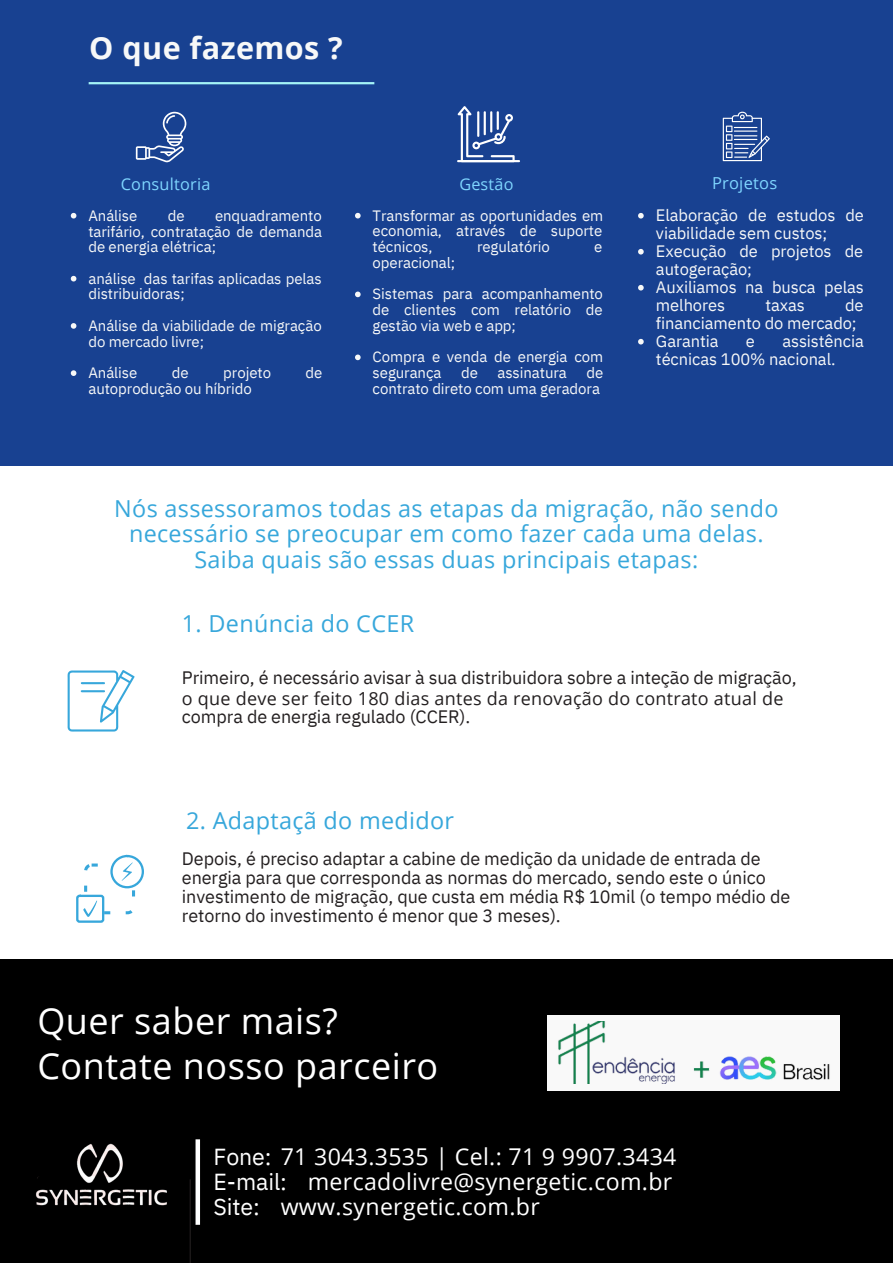
<style>
.page{position:relative;width:893px;height:1264px;background:#fff}
.page>*{position:absolute;margin:0;border:0;box-sizing:border-box;transform-origin:0 0}
.t1{font:36px/45px "Open Sans";letter-spacing:.015em;color:#fff}
.t2{font:700 30.6px "Open Sans";letter-spacing:.015em;color:#f7f8f8}
.t3{font:23.4px/25.8px "Open Sans";letter-spacing:.015em;color:#37a7db;text-align:center}
.t4{font:23.1px/24.8px "Open Sans";letter-spacing:.015em;color:#fff}
.t5{font:18px/19px "IBM Plex Sans";letter-spacing:-.005em;color:#231f20}
.t6{font:18px "Open Sans";letter-spacing:.015em;color:#231f20}
.t7{font:16.5px/18px "IBM Plex Sans";letter-spacing:-.005em;color:#f7f8f8}
.t8{font:16.5px "Open Sans";letter-spacing:.015em;color:#7fd6ff}
.t9{font:16.35px "Open Sans";letter-spacing:.015em;color:#7fd6ff}
.t10{font:16.2px "Open Sans";letter-spacing:.015em;color:#7fd6ff}
.t11{font:15px/15.8px "IBM Plex Sans";letter-spacing:-.005em;color:#f7f8f8;text-align:justify}
.s1{font-family:"IBM Plex Sans"}
</style>
<div class="page">
<svg style="left:111px;top:856px;width:32px;height:31px"></svg>
<div style="left:110px;top:854px;width:34px;height:34px;border:2px solid #37a7db;border-radius:50%"></div>
<div style="left:76px;top:894px;width:28px;height:28px;border:2px solid #37a7db;border-radius:2px"></div>
<svg style="left:83px;top:862px;width:52px;height:54px"></svg>
<svg style="left:67px;top:670px;width:68px;height:61px"></svg>
<div style="left:0;top:959px;width:892px;height:303px;background:#000"></div>
<img style="left:35px;top:1143px;width:132px;height:63px">
<div style="left:547px;top:1015px;width:292px;height:75px;background:#fff"></div>
<img style="left:558px;top:1021px;width:272px;height:62px">
<svg style="left:190px;top:1179px;width:1px;height:83px"></svg>
<div style="left:195px;top:1139px;width:5px;height:85px;background:#fff"></div>
<div style="left:0;top:0;width:892px;height:465px;background:#184191"></div>
<svg style="left:136px;top:112px;width:50px;height:50px"></svg>
<svg style="left:457px;top:106px;width:57px;height:54px"></svg>
<hr style="left:477px;top:111px;width:2px;height:26px;background:#fff">
<hr style="left:483px;top:111px;width:3px;height:24px;background:#fff">
<hr style="left:490px;top:111px;width:2px;height:21px;background:#fff">
<hr style="left:496px;top:111px;width:3px;height:19px;background:#fff">
<hr style="left:457px;top:160px;width:63px;height:2px;background:#fff">
<svg style="left:722px;top:112px;width:47px;height:49px"></svg>
<hr style="left:89px;top:82px;width:285px;height:2px;background:#a4f4f7">
<svg style="left:71px;top:213px;width:5px;height:5px"></svg>
<svg style="left:71px;top:276px;width:5px;height:5px"></svg>
<svg style="left:71px;top:323px;width:5px;height:6px"></svg>
<svg style="left:71px;top:370px;width:5px;height:6px"></svg>
<svg style="left:355px;top:213px;width:5px;height:5px"></svg>
<svg style="left:355px;top:291px;width:5px;height:6px"></svg>
<svg style="left:355px;top:354px;width:5px;height:6px"></svg>
<svg style="left:638px;top:213px;width:5px;height:5px"></svg>
<svg style="left:638px;top:249px;width:5px;height:5px"></svg>
<svg style="left:638px;top:285px;width:5px;height:5px"></svg>
<svg style="left:638px;top:339px;width:5px;height:5px"></svg>
<p class="t2" style="left:89px;top:26px;width:255px">O que fazemos ?</p>
<p class="t9" style="left:121px;top:172px;width:91px">Consultoria</p>
<p class="t11" style="left:88px;top:207px;width:51px">Análise</p>
<p class="t11" style="left:168px;top:207px;width:18px">de</p>
<p class="t11" style="left:88px;top:207px;width:235px;text-indent:127px">enquadramento tarifário, contratação de demanda de energia elétrica;</p>
<p class="t11" style="left:88px;top:270px;width:235px">análise das tarifas aplicadas pelas distribuidoras;</p>
<p class="t11" style="left:88px;top:317px;width:235px">Análise da viabilidade de migração do mercado livre;</p>
<p class="t11" style="left:88px;top:365px;width:51px">Análise</p>
<p class="t11" style="left:172px;top:365px;width:18px">de</p>
<p class="t11" style="left:223px;top:365px;width:49px">projeto</p>
<p class="t11" style="left:305px;top:365px;width:18px">de</p>
<p class="t11" style="left:88px;top:380px;width:165px">autoprodução ou híbrido</p>
<p class="t10" style="left:459px;top:173px;width:56px">Gestão</p>
<p class="t11" style="left:372px;top:207px;width:232px">Transformar as oportunidades em economia, através de suporte técnicos,</p>
<p class="t11" style="left:477px;top:239px;width:74px">regulatório</p>
<p class="t11" style="left:594px;top:239px;width:10px">e</p>
<p class="t11" style="left:372px;top:254px;width:84px">operacional;</p>
<p class="t11" style="left:372px;top:286px;width:232px">Sistemas para acompanhamento de clientes com relatório de gestão via web e app;</p>
<p class="t11" style="left:372px;top:349px;width:232px">Compra e venda de energia com segurança</p>
<p class="t11" style="left:372px;top:364px;width:232px;text-align:right">de<br>contrato direto com uma geradora</p>
<p class="t11" style="left:461px;top:364px;width:18px">de</p>
<p class="t11" style="left:497px;top:364px;width:71px">assinatura</p>
<p class="t8" style="left:712px;top:172px;width:67px">Projetos</p>
<p class="t7" style="left:656px;top:206px;width:209px">Elaboração de estudos de viabilidade sem custos;</p>
<p class="t7" style="left:656px;top:241px;width:209px">Execução de projetos de autogeração;</p>
<p class="t7" style="left:656px;top:277px;width:209px">Auxiliamos na busca pelas melhores</p>
<p class="t7" style="left:656px;top:295px;width:209px;text-indent:189px">de financiamento do mercado;</p>
<p class="t7" style="left:656px;top:331px;width:64px">Garantia</p>
<p class="t7" style="left:745px;top:331px;width:11px">e</p>
<p class="t7" style="left:765px;top:295px;width:41px">taxas</p>
<p class="t7" style="left:656px;top:331px;width:209px;text-indent:126px">assistência técnicas 100% nacional.</p>
<p class="t3" style="left:114px;top:494px;width:665px">Nós assessoramos todas as etapas da migração, não sendo necessário se preocupar em como fazer cada uma delas.<br>Saiba quais são essas duas principais etapas:</p>
<p class="t3" style="left:182px;top:610px;width:234px">1. Denúncia do CCER</p>
<p class="t5" style="left:182px;top:668px;width:616px">Primeiro, é necessário avisar à sua distribuidora sobre a inteção de migração,</p>
<p class="t6" style="left:182px;top:685px;width:603px">o que deve ser feito 180 dias antes da renovação do contrato atual de</p>
<p class="t5" style="left:182px;top:706px;width:290px">compra de energia regulado (CCER).</p>
<p class="t3" style="left:186px;top:807px;width:269px">2. Adaptaçã do medidor</p>
<p class="t5" style="left:182px;top:848px;width:610px">Depois, é preciso adaptar a cabine de medição da unidade de entrada de energia para que corresponda as normas do mercado, sendo este o único investimento de migração, que custa em média R$ 10mil (o tempo médio de retorno do investimento é menor que 3 meses).</p>
<p class="t1" style="left:37px;top:997px;width:402px">Quer saber mais?<br>Contate nosso parceiro</p>
<p class="t4" style="left:213px;top:1144px;width:464px"><span class="s1">Fone:</span> 71 3043.3535 | Cel.: 71 9 9907.3434<br><span class="s1">E-mail:<br>Site:</span></p>
<p class="t4" style="left:308px;top:1168px;width:366px">mercadolivre@synergetic.com.br</p>
<p class="t4" style="left:280px;top:1193px;width:261px">www.synergetic.com.br</p>
</div>
